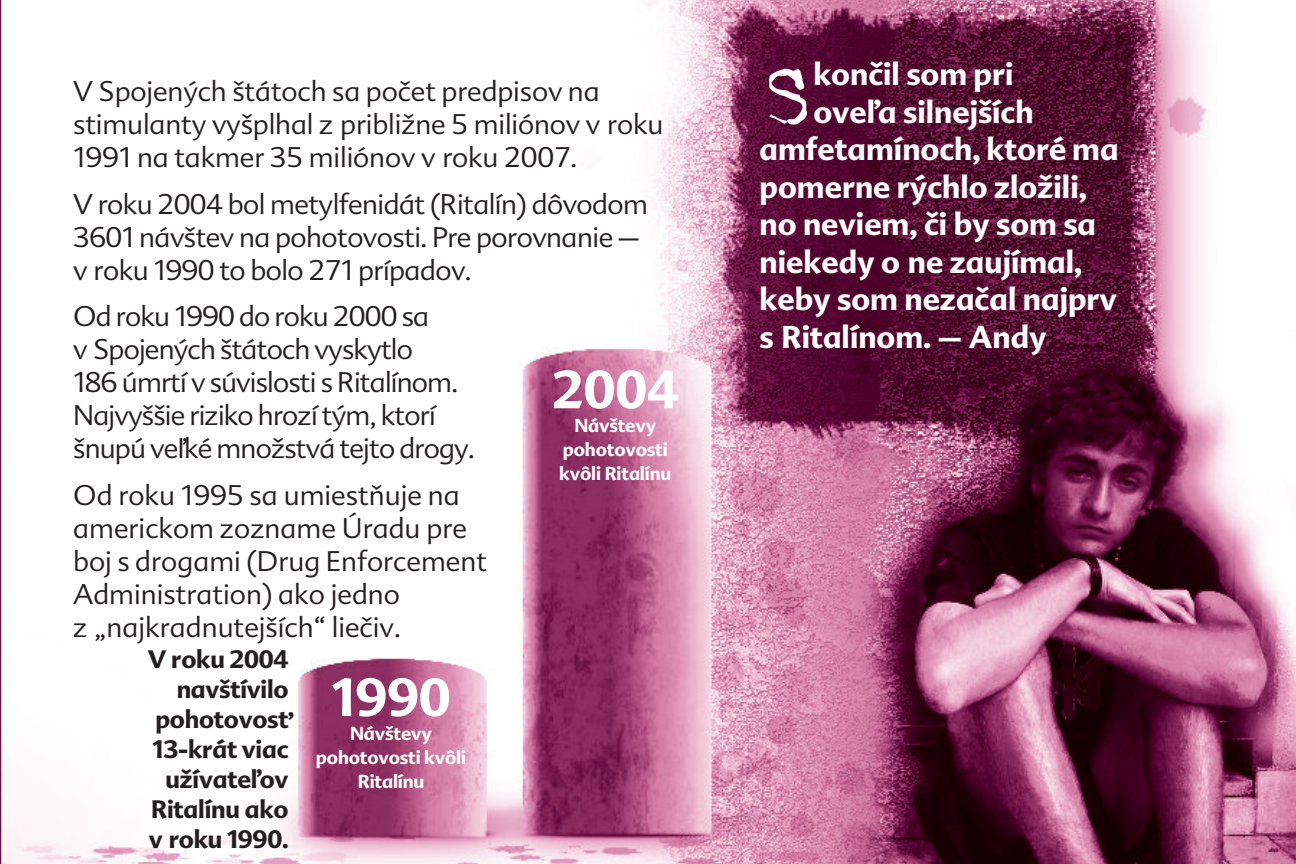
<style>
.page{position:relative;width:1296px;height:864px;background:#fff}
.page>*{position:absolute;margin:0;border:0;box-sizing:border-box;transform-origin:0 0}
.t1{font:90.6px "Vintage Typewriter Accented CE";color:#fff}
.t2{font:700 51px "Advert";color:#fff}
.t3{font:700 30px "Advert CE";color:#fff}
.t4{font:300 27px/33px "Advert CE";letter-spacing:-.02em;color:#231f20}
.t5{font:300 27px/33px "Advert CE";color:#231f20}
.t6{font:700 24px/30px "Advert CE";letter-spacing:-.01em;color:#231f20;text-align:right}
.t7{font:700 18px/24px "Advert CE";letter-spacing:-.01em;color:#fff;text-align:center}
</style>
<div class="page">
<img style="left:0;top:0;width:1296px;height:864px">
<p class="t4" style="left:73px;top:75px;width:592px">V Spojených štátoch sa počet predpisov na stimulanty vyšplhal z približne 5 miliónov v roku<br>1991 na takmer 35 miliónov v roku 2007.</p>
<p class="t4" style="left:73px;top:188px;width:576px">V roku 2004 bol metylfenidát (Ritalín) dôvodom<br>3601 návštev na pohotovosti. Pre porovnanie – v roku 1990 to bolo 271 prípadov.</p>
<p class="t4" style="left:73px;top:300px;width:403px">Od roku 1990 do roku 2000 sa<br>v Spojených štátoch vyskytlo<br>186 úmrtí v súvislosti s Ritalínom.<br>Najvyššie riziko hrozí tým, ktorí šnupú veľké množstvá tejto drogy.</p>
<p class="t5" style="left:73px;top:478px;width:415px">Od roku 1995 sa umiestňuje na americkom zozname Úradu pre boj s drogami (Drug Enforcement<br>Administration) ako jedno<br>z „najkradnutejších“ liečiv.</p>
<h2 class="t2" style="left:552px;top:357px;width:128px">2004</h2>
<p class="t7" style="left:559px;top:413px;width:114px">Návštevy pohotovosti kvôli Ritalínu</p>
<p class="t6" style="left:148px;top:644px;width:142px">V roku 2004 navštívilo pohotovosť<br>13-krát viac užívateľov<br>Ritalínu ako v roku 1990.</p>
<h2 class="t2" style="left:332px;top:665px;width:120px">1990</h2>
<p class="t7" style="left:316px;top:721px;width:152px">Návštevy pohotovosti kvôli<br>Ritalínu</p>
<h1 class="t1" style="left:760px;top:51px;width:55px">S</h1>
<p class="t3" style="left:813px;top:55px;width:202px">končil som pri</p>
<p class="t3" style="left:813px;top:92px;width:222px">oveľa silnejších</p>
<p class="t3" style="left:760px;top:130px;width:361px">amfetamínoch, ktoré ma</p>
<p class="t3" style="left:760px;top:167px;width:329px">pomerne rýchlo zložili,</p>
<p class="t3" style="left:760px;top:205px;width:338px">no neviem, či by som sa</p>
<p class="t3" style="left:760px;top:242px;width:324px">niekedy o ne zaujímal,</p>
<p class="t3" style="left:760px;top:280px;width:359px">keby som nezačal najprv</p>
<p class="t3" style="left:760px;top:317px;width:289px">s Ritalínom. – Andy</p>
</div>
